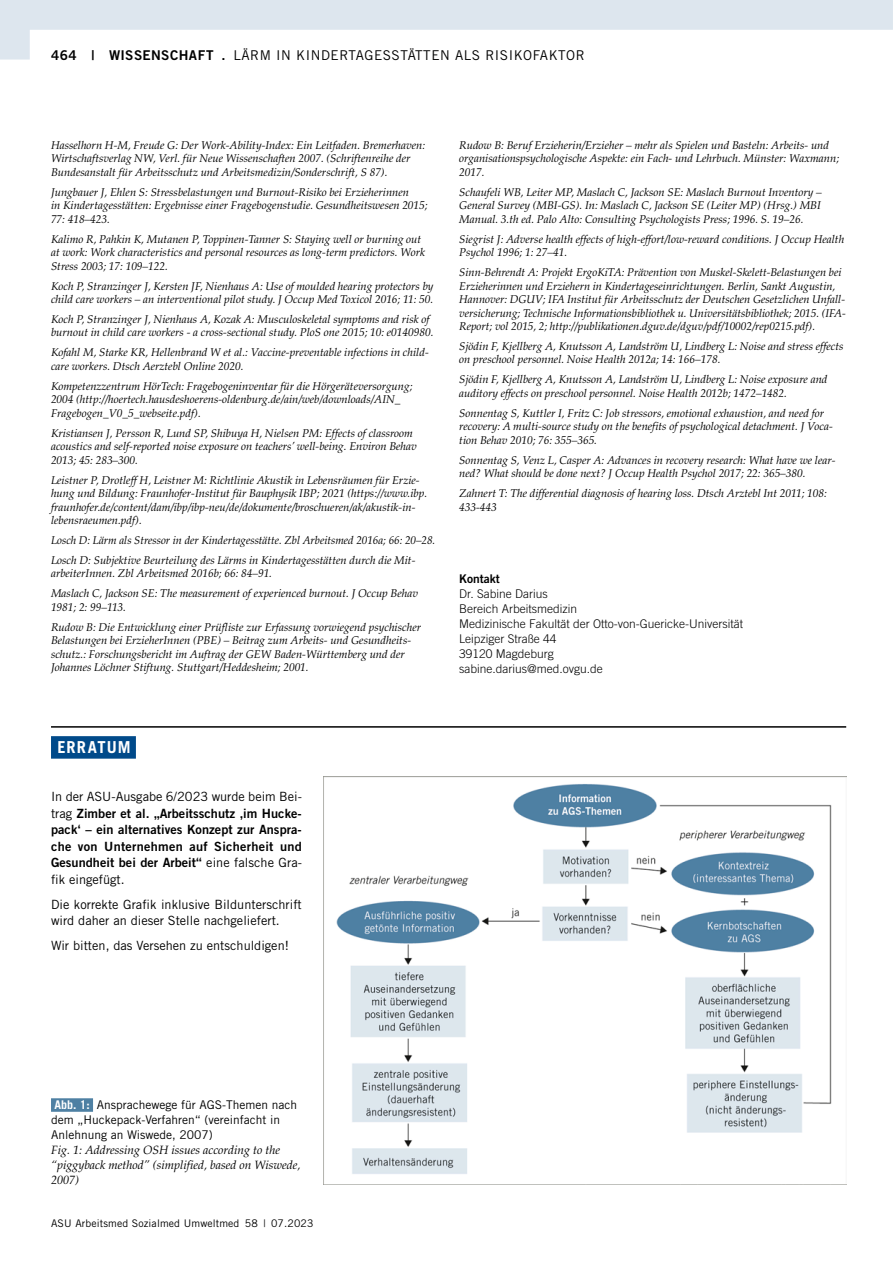
<style>
.page{position:relative;width:893px;height:1263px;background:#fff}
.page>*{position:absolute;margin:0;border:0;box-sizing:border-box;transform-origin:0 0}
.t1{font:700 16.5px "Trade Gothic LT Std";letter-spacing:.065em;color:#fff}
.t2{font:13.5px "Trade Gothic LT Std";letter-spacing:.04em;color:#000}
.t3{font:13.5px "Trade Gothic LT Std Bd 2";letter-spacing:.035em;color:#000}
.t4{font:12.75px/25px "Trade Gothic LT Std";color:#000}
.t5{font:12.75px/16.5px "Trade Gothic LT Std Bd 2";letter-spacing:.02em;color:#000;text-align:justify}
.t6{font:300 12px/15px "Trade Gothic LT Std";color:#000}
.t7{font:12px/15px "Trade Gothic LT Std";color:#000}
.t8{font:italic 12px/15px "Palatino LT Std";color:#000}
.t9{font:12px "Trade Gothic LT Std Bd 2";color:#000}
.t10{font:italic 11.25px/13.5px "Palatino LT Std";color:#000}
.t11{font:10.5px "Trade Gothic LT Std";letter-spacing:.01em;color:#000}
.s1{font-family:"Trade Gothic LT Std"}
.s2{font-weight:700;color:#fff}
</style>
<div class="page">
<hr style="left:51px;top:726px;width:795px;height:2px;background:#000">
<div style="left:51px;top:736px;width:85px;height:23px;background:#004a8a"></div>
<img style="left:323px;top:777px;width:524px;height:407px">
<div style="left:51px;top:1098px;width:42px;height:14px;background:#4e80a3"></div>
<svg style="left:0;top:0;width:893px;height:60px;fill:#e4ebf1"></svg>
<p class="t3" style="left:51px;top:46px;width:210px">464 | WISSENSCHAFT . <span class="s1">Lärm</span></p>
<p class="t2" style="left:276px;top:47px;width:39px">in Kindertagesst</p>
<p class="t2" style="left:408px;top:47px;width:17px">ätten</p>
<p class="t2" style="left:455px;top:47px;width:9px">als</p>
<p class="t2" style="left:485px;top:47px;width:17px">Risik</p>
<p class="t2" style="left:523px;top:47px;width:19px">ofakt</p>
<p class="t2" style="left:566px;top:47px;width:16px">or</p>
<p class="t10" style="left:51px;top:139px;width:376px">Hasselhorn H-M, Freude G: Der Work-Ability-Index: Ein Leitfaden. Bremerhaven:<br>Wirtschaftsverlag NW, Verl. für Neue Wissenschaften 2007. (Schriftenreihe der<br>Bundesanstalt für Arbeitsschutz und Arbeitsmedizin/Sonderschrift, S 87).</p>
<p class="t10" style="left:51px;top:185px;width:378px">Jungbauer J, Ehlen S: Stressbelastungen und Burnout-Risiko bei Erzieherinnen<br>in Kindertagesstätten: Ergebnisse einer Fragebogenstudie. Gesundheitswesen 2015;<br>77: 418–423.</p>
<p class="t10" style="left:51px;top:232px;width:376px">Kalimo R, Pahkin K, Mutanen P, Toppinen-Tanner S: Staying well or burning out at work: Work characteristics and personal resources as long-term predictors. Work<br>Stress 2003; 17: 109–122.</p>
<p class="t10" style="left:51px;top:279px;width:384px">Koch P, Stranzinger J, Kersten JF, Nienhaus A: Use of moulded hearing protectors by child care workers – an interventional pilot study. J Occup Med Toxicol 2016; 11: 50.</p>
<p class="t10" style="left:51px;top:313px;width:384px">Koch P, Stranzinger J, Nienhaus A, Kozak A: Musculoskeletal symptoms and risk of burnout in child care workers - a cross-sectional study. PloS one 2015; 10: e0140980.</p>
<p class="t10" style="left:51px;top:346px;width:379px">Kofahl M, Starke KR, Hellenbrand W et al.: Vaccine-preventable infections in child&shy;care workers. Dtsch Aerztebl Online 2020.</p>
<p class="t10" style="left:51px;top:379px;width:363px">Kompetenzzentrum HörTech: Fragebogeninventar für die Hörgeräteversorgung;<br>2004 (http://hoertech.hausdeshoerens-oldenburg.de/ain/web/downloads/AIN_<br>Fragebogen_V0_5_webseite.pdf).</p>
<p class="t10" style="left:51px;top:426px;width:367px">Kristiansen J, Persson R, Lund SP, Shibuya H, Nielsen PM: Effects of classroom acoustics and self-reported noise exposure on teachers’ well-being. Environ Behav<br>2013; 45: 283–300.</p>
<p class="t10" style="left:51px;top:473px;width:378px">Leistner P, Drotleff H, Leistner M: Richtlinie Akustik in Lebensräumen für Erzie&shy;hung und Bildung: Fraunhofer-Institut für Bauphysik IBP; 2021 (https://www.ibp. fraunhofer.de/content/dam/ibp/ibp-neu/de/dokumente/broschueren/ak/akustik-in&shy;lebensraeumen.pdf).</p>
<p class="t10" style="left:51px;top:530px;width:386px;line-height:20px">Losch D: Lärm als Stressor in der Kindertagesstätte. Zbl Arbeitsmed 2016a; 66: 20–28.<br>Losch D: Subjektive Beurteilung des Lärms in Kindertagesstätten durch die Mit-</p>
<p class="t10" style="left:51px;top:564px;width:368px;line-height:20px">arbeiterInnen. Zbl Arbeitsmed 2016b; 66: 84–91.<br>Maslach C, Jackson SE: The measurement of experienced burnout. J Occup Behav</p>
<p class="t10" style="left:51px;top:597px;width:372px;line-height:20px">1981; 2: 99–113.<br>Rudow B: Die Entwicklung einer Prüfliste zur Erfassung vorwiegend psychischer</p>
<p class="t10" style="left:51px;top:634px;width:362px">Belastungen bei ErzieherInnen (PBE) – Beitrag zum Arbeits- und Gesundheits&shy;schutz.: Forschungsbericht im Auftrag der GEW Baden-Württemberg und der<br>Johannes Löchner Stiftung. Stuttgart/Heddesheim; 2001.</p>
<p class="t10" style="left:459px;top:139px;width:381px">Rudow B: Beruf Erzieherin/Erzieher – mehr als Spielen und Basteln: Arbeits- und organisationspsychologische Aspekte: ein Fach- und Lehrbuch. Münster: Waxmann;<br>2017.</p>
<p class="t10" style="left:459px;top:185px;width:364px;text-align:justify">Schaufeli WB, Leiter MP, Maslach C, Jackson SE: Maslach Burnout Inventory – General Survey (MBI-GS). In: Maslach C, Jackson SE (Leiter MP) (Hrsg.) MBI Manual. 3.th ed. Palo Alto: Consulting Psychologists Press; 1996. S. 19–26.</p>
<p class="t10" style="left:459px;top:232px;width:387px">Siegrist J: Adverse health effects of high-effort/low-reward conditions. J Occup Health<br>Psychol 1996; 1: 27–41.</p>
<p class="t10" style="left:459px;top:266px;width:388px">Sinn-Behrendt A: Projekt ErgoKiTA: Prävention von Muskel-Skelett-Belastungen bei Erzieherinnen und Erziehern in Kindertageseinrichtungen. Berlin, Sankt Augustin, Hannover: DGUV; IFA Institut für Arbeitsschutz der Deutschen Gesetzlichen Unfall&shy;versicherung; Technische Informationsbibliothek u. Universitätsbibliothek; 2015. (IFA-Report; vol 2015, 2; http://publikationen.dguv.de/dguv/pdf/10002/rep0215.pdf).</p>
<p class="t10" style="left:459px;top:340px;width:386px">Sjödin F, Kjellberg A, Knutsson A, Landström U, Lindberg L: Noise and stress effects on preschool personnel. Noise Health 2012a; 14: 166–178.</p>
<p class="t10" style="left:459px;top:373px;width:370px">Sjödin F, Kjellberg A, Knutsson A, Landström U, Lindberg L: Noise exposure and auditory effects on preschool personnel. Noise Health 2012b; 1472–1482.</p>
<p class="t10" style="left:459px;top:406px;width:375px">Sonnentag S, Kuttler I, Fritz C: Job stressors, emotional exhaustion, and need for recovery: A multi-source study on the benefits of psychological detachment. J Voca&shy;tion Behav 2010; 76: 355–365.</p>
<p class="t10" style="left:459px;top:453px;width:378px">Sonnentag S, Venz L, Casper A: Advances in recovery research: What have we lear&shy;ned? What should be done next? J Occup Health Psychol 2017; 22: 365–380.</p>
<p class="t10" style="left:459px;top:487px;width:369px">Zahnert T: The differential diagnosis of hearing loss. Dtsch Arztebl Int 2011; 108:<br>433-443</p>
<p class="t9" style="left:459px;top:571px;width:42px">Kontakt</p>
<p class="t6" style="left:459px;top:586px;width:286px">Dr. Sabine Darius<br>Bereich Arbeitsmedizin<br>Medizinische Fakultät der Otto-von-Guericke-Universität<br>Leipziger Straße 44<br>39120 Magdeburg<br>sabine.darius@med.ovgu.de</p>
<h1 class="t1" style="left:57px;top:737px;width:75px">ERRATUM</h1>
<p class="t4" style="left:51px;top:784px;width:252px">In der ASU-Ausgabe 6/2023 wurde beim Bei-</p>
<p class="t5" style="left:51px;top:805px;width:253px"><span class="s1">trag</span> Zimber et al. „Arbeitsschutz ‚im Hucke&shy;pack‘ – ein alternatives Konzept zur Anspra&shy;che von Unternehmen auf Sicherheit und Gesundheit bei der Arbeit“ <span class="s1">eine falsche Gra-</span></p>
<p class="t4" style="left:51px;top:867px;width:252px">fik eingefügt.<br>Die korrekte Grafik inklusive Bildunterschrift</p>
<p class="t4" style="left:51px;top:908px;width:239px">wird daher an dieser Stelle nachgeliefert.<br>Wir bitten, das Versehen zu entschuldigen!</p>
<p class="t7" style="left:51px;top:1097px;width:248px"><span class="s2">Abb. 1:</span> Ansprachewege für AGS-Themen nach dem „Huckepack-Verfahren“ (vereinfacht in<br>Anlehnung an Wiswede, 2007)</p>
<p class="t8" style="left:51px;top:1143px;width:251px">Fig. 1: Addressing OSH issues according to the “piggyback method” (simplified, based on Wiswede,<br>2007)</p>
<p class="t11" style="left:51px;top:1217px;width:264px">ASU Arbeitsmed Sozialmed Umweltmed 58 | 07.2023</p>
</div>
